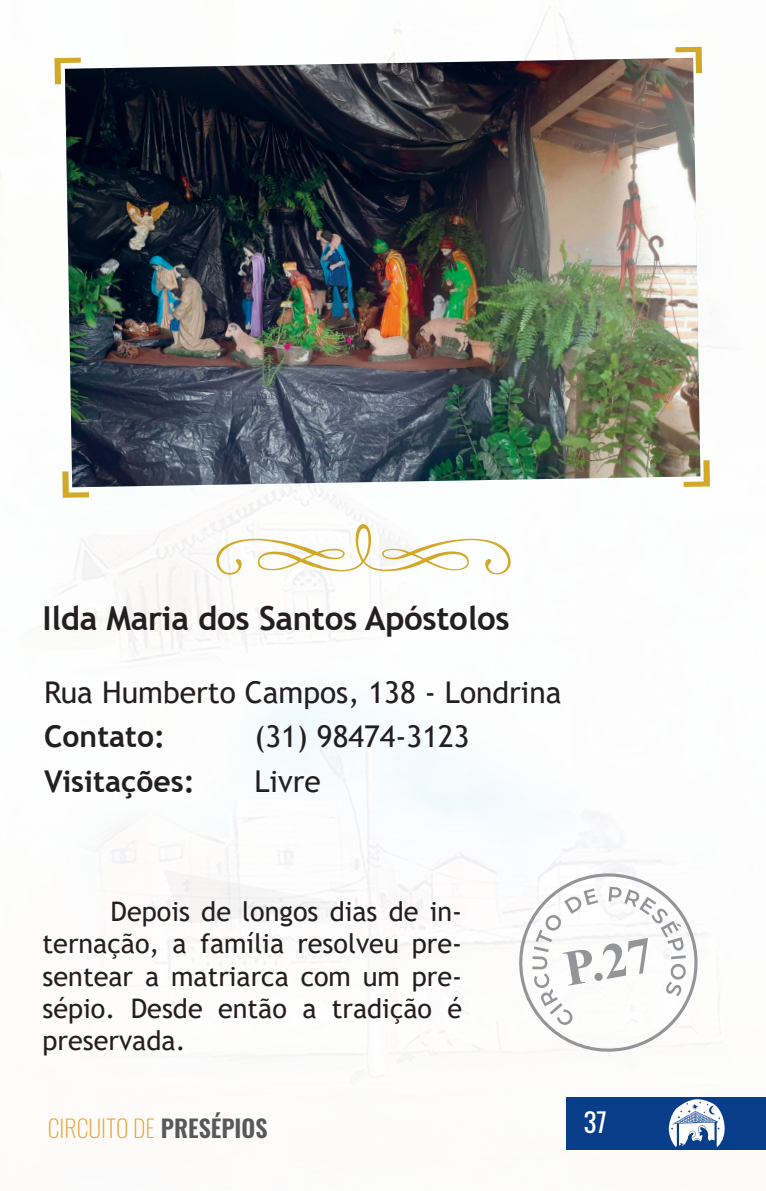
<style>
.page{position:relative;width:766px;height:1191px;background:#fff}
.page>*{position:absolute;margin:0;border:0;box-sizing:border-box;transform-origin:0 0}
.t1{font:700 50.4px "Times New Roman";color:#939598}
.t2{font:700 33px "Trebuchet MS";letter-spacing:-.01em;color:#231f20}
.t3{font:30px "Trebuchet MS";color:#231f20}
.t4{font:700 30px "Trebuchet MS";color:#231f20}
.t5{font:27px/32.4px "Trebuchet MS";color:#231f20;text-align:justify}
.t6{font:26.7px "Oswald";color:#fff}
.t7{font:200 24px "Oswald";color:#e7a63e}
.s1{font-weight:600;color:#57585a}
</style>
<div class="page">
<div style="left:566px;top:1097px;width:199px;height:53px;background:#083e89"></div>
<svg style="left:162px;top:729px;width:500px;height:195px"></svg>
<svg style="left:163px;top:869px;width:174px;height:26px"></svg>
<div style="left:279px;top:736px;width:29px;height:63px;background:#f5fbfd"></div>
<svg style="left:308px;top:729px;width:144px;height:115px"></svg>
<svg style="left:152px;top:895px;width:204px;height:86px"></svg>
<svg style="left:668px;top:1099px;width:56px;height:48px"></svg>
<svg style="left:513px;top:868px;width:189px;height:184px"></svg>
<img style="left:65px;top:58px;width:635px;height:422px">
<svg style="left:54px;top:58px;width:27px;height:26px"></svg>
<svg style="left:675px;top:47px;width:27px;height:26px"></svg>
<img style="left:32px;top:254px;width:479px;height:475px">
<svg style="left:683px;top:460px;width:26px;height:27px"></svg>
<p class="t2" style="left:43px;top:597px;width:468px">Ilda Maria dos Santos Apóstolos</p>
<p class="t3" style="left:44px;top:673px;width:518px">Rua Humberto Campos, 138 - Londrina</p>
<p class="t4" style="left:44px;top:718px;width:122px">Contato:</p>
<p class="t3" style="left:254px;top:717px;width:216px">(31) 98474-3123</p>
<p class="t4" style="left:44px;top:762px;width:152px">Visitações:</p>
<p class="t3" style="left:254px;top:762px;width:68px">Livre</p>
<p class="t5" style="left:43px;top:895px;width:421px;text-indent:68px">Depois de longos dias de in&shy;ternação, a família resolveu pre&shy;sentear a matriarca com um pre&shy;sépio. Desde então a tradição é preservada.</p>
<h1 class="t1" style="left:558px;top:933px;width:90px;rotate:-10deg">P.27</h1>
<p class="t7" style="left:48px;top:1107px;width:221px">CIRCUITO DE <span class="s1">PRESÉPIOS</span></p>
<p class="t6" style="left:583px;top:1098px;width:25px">37</p>
</div>
